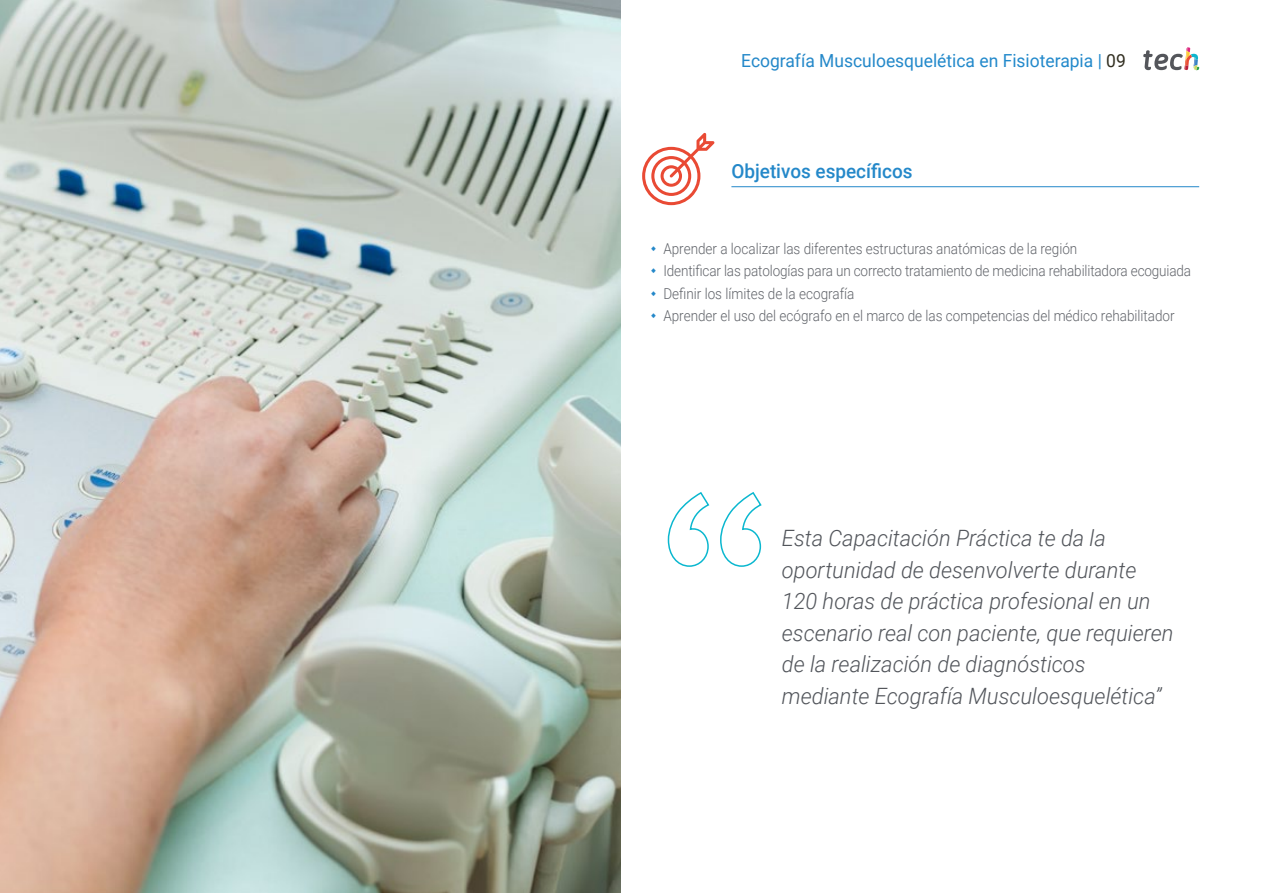
<style>
.page{position:relative;width:1263px;height:893px;background:#fff}
.page>*{position:absolute;margin:0;border:0;box-sizing:border-box;transform-origin:0 0}
.t1{font:italic 300 22.5px/31.5px "Roboto";color:#52555b}
.t2{font:500 19.5px "Roboto";color:#2488c9}
.t3{font:18px "Roboto";color:#2289cb}
.t4{font:300 15px/22.5px "Roboto";color:#61646a;scale:.9 1}
.s1{color:#2488c9}
.s2{color:#312e20}
</style>
<div class="page">
<svg style="left:667px;top:492px;width:95px;height:75px"></svg>
<svg style="left:1143px;top:47px;width:56px;height:24px"></svg>
<img style="left:0;top:0;width:621px;height:893px">
<hr style="left:731px;top:186px;width:468px;height:1px;background:#2488c9">
<svg style="left:642px;top:133px;width:72px;height:72px"></svg>
<p class="t3" style="left:741px;top:48px;width:386px"><span class="s1">Ecografía Musculoes</span>quelética en Fisioterapia | <span class="s2">09</span></p>
<h2 class="t2" style="left:731px;top:158px;width:183px">Objetivos específicos</h2>
<p class="t4" style="left:663px;top:236px;width:588px">Aprender a localizar las diferentes estructuras anatómicas de la región<br>Identificar las patologías para un correcto tratamiento de medicina rehabilitadora ecoguiada Definir los límites de la ecografía<br>Aprender el uso del ecógrafo en el marco de las competencias del médico rehabilitador</p>
<h1 class="t1" style="left:782px;top:522px;width:393px">Esta Capacitación Práctica te da la oportunidad de desenvolverte durante 120 horas de práctica profesional en un escenario real con paciente, que requieren de la realización de diagnósticos mediante Ecografía Musculoesquelética”</h1>
</div>
